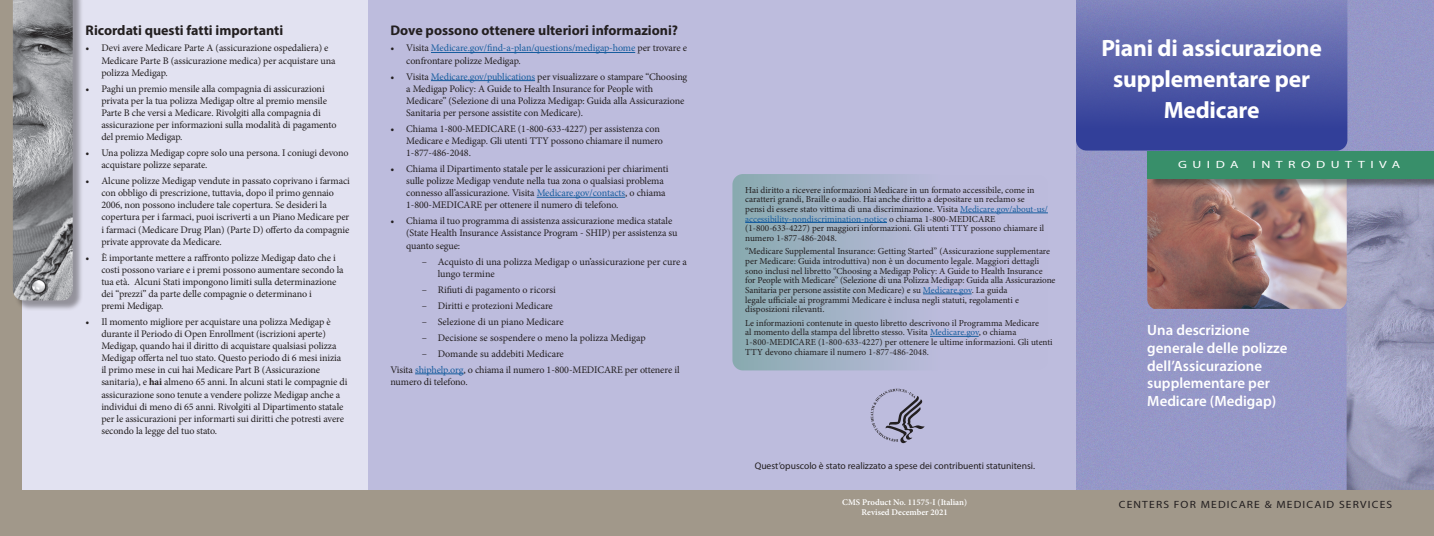
<style>
.page{position:relative;width:1434px;height:536px;background:#fff}
.page>*{position:absolute;margin:0;border:0;box-sizing:border-box;transform-origin:0 0}
.Ttitle{font:700 23.62px/30.6px "Myriad Pro";letter-spacing:-.01em;color:#fff;text-align:center}
.Text_1{font:600 14.88px "Myriad Pro";color:#fff}
.Heading_2{font:700 14px "Myriad Pro";color:#231f20}
.t1{font:10.5px "Myriad Pro";letter-spacing:.1em;color:#231f20;scale:1.1 1}
.Heading_1{font:10.5px "Myriad Pro";letter-spacing:.4em;color:#fff;scale:1.31 1}
.bullet{font:10.06px/12.1px "Minion Pro";letter-spacing:-.01em;color:#231f20}
.Dash{font:10.06px "Minion Pro";color:#231f20}
.bullet-2{font:10.06px "Minion Pro";letter-spacing:-.015em;color:#175d9e}
.t2{font:9.62px "Myriad Pro";color:#231f20}
.Text_2{font:9.19px/9.6px "Minion Pro";letter-spacing:-.005em;color:#231f20}
.t3{font:600 8.75px/10.5px "Minion Pro";color:#fff;text-align:center}
.s1{font-weight:700}
.s2{color:#231f20}
.s3{color:#175d9e}
</style>
<div class="page">
<div style="left:0;top:0;width:1433px;height:536px;background:#e2e2f1"></div>
<img style="left:1075px;top:0;width:358px;height:490px">
<div style="left:368px;top:0;width:707px;height:536px;background:#bdbcdd"></div>
<div style="left:0;top:490px;width:1433px;height:46px;background:#a1988a"></div>
<svg style="left:870px;top:388px;width:54px;height:55px"></svg>
<hr style="left:431px;top:52px;width:204px;height:1px;background:#175d9e">
<hr style="left:431px;top:80px;width:104px;height:1px;background:#175d9e">
<hr style="left:536px;top:197px;width:89px;height:1px;background:#175d9e">
<hr style="left:415px;top:373px;width:48px;height:1px;background:#175d9e">
<svg style="left:1075px;top:0;width:272px;height:150px"></svg>
<img style="left:1147px;top:178px;width:199px;height:131px">
<div style="left:1148px;top:152px;width:285px;height:37px;background:#231f20;opacity:.51"></div>
<div style="left:1147px;top:151px;width:286px;height:27px;background:#388f6a"></div>
<div style="left:0;top:0;width:21px;height:526px;background:#a1988a"></div>
<div style="left:732px;top:174px;width:316px;height:196px;background:linear-gradient(to right,#8eacb4,#c7bfe6);border-radius:10px"></div>
<hr style="left:960px;top:212px;width:87px;height:1px;background:#175d9e">
<hr style="left:745px;top:222px;width:142px;height:1px;background:#175d9e">
<hr style="left:923px;top:293px;width:48px;height:1px;background:#175d9e">
<hr style="left:930px;top:336px;width:48px;height:1px;background:#175d9e">
<div style="left:14px;top:0;width:69px;height:311px;background:#231f20;opacity:.41"></div>
<img style="left:13px;top:0;width:60px;height:300px">
<h1 class="Heading_2" style="left:86px;top:22px;width:199px">Ricordati questi fatti importanti</h1>
<p class="bullet" style="left:101px;top:42px;width:236px;text-indent:-16px">• Devi avere Medicare Parte A (assicurazione ospedaliera) e<br>Medicare Parte B (assicurazione medica) per acquistare una polizza Medigap.</p>
<p class="bullet" style="left:101px;top:82px;width:237px;text-indent:-16px">• Paghi un premio mensile alla compagnia di assicurazioni privata per la tua polizza Medigap oltre al premio mensile Parte B che versi a Medicare. Rivolgiti alla compagnia di assicurazione per informazioni sulla modalità di pagamento del premio Medigap.</p>
<p class="bullet" style="left:101px;top:147px;width:249px;text-indent:-16px">• Una polizza Medigap copre solo una persona. I coniugi devono acquistare polizze separate.</p>
<p class="bullet" style="left:101px;top:175px;width:250px;text-indent:-16px">• Alcune polizze Medigap vendute in passato coprivano i farmaci con obbligo di prescrizione, tuttavia, dopo il primo gennaio 2006, non possono includere tale copertura. Se desideri la copertura per i farmaci, puoi iscriverti a un Piano Medicare per i farmaci (Medicare Drug Plan) (Parte D) offerto da compagnie private approvate da Medicare.</p>
<p class="bullet" style="left:101px;top:251px;width:244px;text-indent:-16px">• È importante mettere a raffronto polizze Medigap dato che i costi possono variare e i premi possono aumentare secondo la tua età. Alcuni Stati impongono limiti sulla determinazione dei “prezzi” da parte delle compagnie o determinano i<br>premi Medigap.</p>
<p class="bullet" style="left:101px;top:316px;width:247px;text-indent:-16px">• Il momento migliore per acquistare una polizza Medigap è durante il Periodo di Open Enrollment (iscrizioni aperte)<br>Medigap, quando hai il diritto di acquistare qualsiasi polizza Medigap offerta nel tuo stato. Questo periodo di 6 mesi inizia il primo mese in cui hai Medicare Part B (Assicurazione sanitaria), e <span class="s1">hai</span> almeno 65 anni. In alcuni stati le compagnie di assicurazione sono tenute a vendere polizze Medigap anche a individui di meno di 65 anni. Rivolgiti al Dipartimento statale per le assicurazioni per informarti sui diritti che potresti avere secondo la legge del tuo stato.</p>
<h1 class="Heading_2" style="left:390px;top:22px;width:289px">Dove possono ottenere ulteriori informazioni?</h1>
<p class="bullet" style="left:390px;top:42px;width:5px">•</p>
<p class="bullet-2" style="left:406px;top:41px;width:282px"><span class="s2">Visita</span> Medicare.gov/find-a-plan/questions/medigap-home <span class="s2">per trovare e</span></p>
<p class="bullet" style="left:406px;top:54px;width:116px">confrontare polizze Medigap.</p>
<p class="bullet" style="left:390px;top:70px;width:5px">•</p>
<p class="bullet" style="left:406px;top:70px;width:282px">Visita <span class="s3">Medicare.gov/publications</span> per visualizzare o stampare “Choosing</p>
<p class="bullet" style="left:406px;top:82px;width:248px">a Medigap Policy: A Guide to Health Insurance for People with</p>
<p class="bullet" style="left:406px;top:94px;width:280px">Medicare” (Selezione di una Polizza Medigap: Guida alla Assicurazione</p>
<p class="bullet" style="left:406px;top:107px;width:178px">Sanitaria per persone assistite con Medicare).</p>
<p class="bullet" style="left:390px;top:123px;width:5px">•</p>
<p class="bullet" style="left:406px;top:123px;width:255px">Chiama 1-800-MEDICARE (1-800-633-4227) per assistenza con</p>
<p class="bullet" style="left:406px;top:135px;width:258px">Medicare e Medigap. Gli utenti TTY possono chiamare il numero</p>
<p class="bullet" style="left:406px;top:147px;width:66px">1-877-486-2048.</p>
<p class="bullet" style="left:390px;top:163px;width:5px">•</p>
<p class="bullet" style="left:406px;top:163px;width:264px">Chiama il Dipartimento statale per le assicurazioni per chiarimenti</p>
<p class="bullet" style="left:406px;top:175px;width:259px">sulle polizze Medigap vendute nella tua zona o qualsiasi problema</p>
<p class="bullet" style="left:406px;top:187px;width:261px">connesso all’assicurazione. Visita <span class="s3">Medicare.gov/contacts</span>, o chiama</p>
<p class="bullet" style="left:406px;top:199px;width:214px">1-800-MEDICARE per ottenere il numero di telefono.</p>
<p class="bullet" style="left:390px;top:215px;width:5px">•</p>
<p class="bullet" style="left:406px;top:215px;width:267px">Chiama il tuo programma di assistenza assicurazione medica statale</p>
<p class="bullet" style="left:406px;top:227px;width:273px">(State Health Insurance Assistance Program - SHIP) per assistenza su</p>
<p class="bullet" style="left:406px;top:239px;width:55px">quanto segue:</p>
<p class="bullet" style="left:422px;top:255px;width:7px">–</p>
<p class="Dash" style="left:437px;top:254px;width:251px">Acquisto di una polizza Medigap o un’assicurazione per cure a</p>
<p class="Dash" style="left:437px;top:266px;width:58px">lungo termine</p>
<p class="bullet" style="left:422px;top:283px;width:7px">–</p>
<p class="Dash" style="left:437px;top:282px;width:120px">Rifiuti di pagamento o ricorsi</p>
<p class="bullet" style="left:422px;top:299px;width:7px">–</p>
<p class="Dash" style="left:437px;top:298px;width:117px">Diritti e protezioni Medicare</p>
<p class="bullet" style="left:422px;top:315px;width:7px">–</p>
<p class="Dash" style="left:437px;top:314px;width:128px">Selezione di un piano Medicare</p>
<p class="bullet" style="left:422px;top:331px;width:7px">–</p>
<p class="Dash" style="left:437px;top:331px;width:209px">Decisione se sospendere o meno la polizza Medigap</p>
<p class="bullet" style="left:422px;top:347px;width:7px">–</p>
<p class="Dash" style="left:437px;top:347px;width:128px">Domande su addebiti Medicare</p>
<p class="bullet" style="left:390px;top:363px;width:290px">Visita <span class="s3">shiphelp.org</span>, o chiama il numero 1-800-MEDICARE per ottenere il numero di telefono.</p>
<p class="Text_2" style="left:745px;top:185px;width:304px">Hai diritto a ricevere informazioni Medicare in un formato accessibile, come in caratteri grandi, Braille o audio. Hai anche diritto a depositare un reclamo se<br>pensi di essere stato vittima di una discriminazione. Visita <span class="s3">Medicare.gov/about-us/ accessibility-nondiscrimination-notice</span> o chiama 1-800-MEDICARE (1-800-633-4227) per maggiori informazioni. Gli utenti TTY possono chiamare il numero 1-877-486-2048.</p>
<p class="Text_2" style="left:745px;top:246px;width:312px">“Medicare Supplemental Insurance: Getting Started” (Assicurazione supplementare per Medicare: Guida introduttiva) non è un documento legale. Maggiori dettagli sono inclusi nel libretto “Choosing a Medigap Policy: A Guide to Health Insurance<br>for People with Medicare” (Selezione di una Polizza Medigap: Guida alla Assicurazione Sanitaria per persone assistite con Medicare) e su <span class="s3">Medicare.gov</span>. La guida<br>legale ufficiale ai programmi Medicare è inclusa negli statuti, regolamenti e disposizioni rilevanti.</p>
<p class="Text_2" style="left:745px;top:318px;width:309px">Le informazioni contenute in questo libretto descrivono il Programma Medicare<br>al momento della stampa del libretto stesso. Visita <span class="s3">Medicare.gov</span>, o chiama 1-800-MEDICARE (1-800-633-4227) per ottenere le ultime informazioni. Gli utenti TTY devono chiamare il numero 1-877-486-2048.</p>
<p class="t2" style="left:754px;top:460px;width:282px">Quest’opuscolo è stato realizzato a spese dei contribuenti statunitensi.</p>
<p class="t3" style="left:842px;top:496px;width:126px">CMS Product No. 11575-I (Italian)<br>Revised December 2021</p>
<h1 class="Ttitle" style="left:1101px;top:32px;width:222px">Piani di assicurazione supplementare per<br>Medicare</h1>
<h1 class="Heading_1" style="left:1178px;top:158px;width:48px">GUIDA</h1>
<h1 class="Heading_1" style="left:1252px;top:158px;width:114px">INTRODUTTIVA</h1>
<h1 class="Text_1" style="left:1147px;top:320px;width:104px">Una descrizione</h1>
<h1 class="Text_1" style="left:1147px;top:338px;width:142px">generale delle polizze</h1>
<h1 class="Text_1" style="left:1147px;top:356px;width:116px">dell’Assicurazione</h1>
<h1 class="Text_1" style="left:1147px;top:374px;width:124px">supplementare per</h1>
<h1 class="Text_1" style="left:1147px;top:391px;width:130px">Medicare (Medigap)</h1>
<p class="t1" style="left:1118px;top:498px;width:250px">CENTERS FOR MEDICARE &amp; MEDICAID SERVICES</p>
</div>
